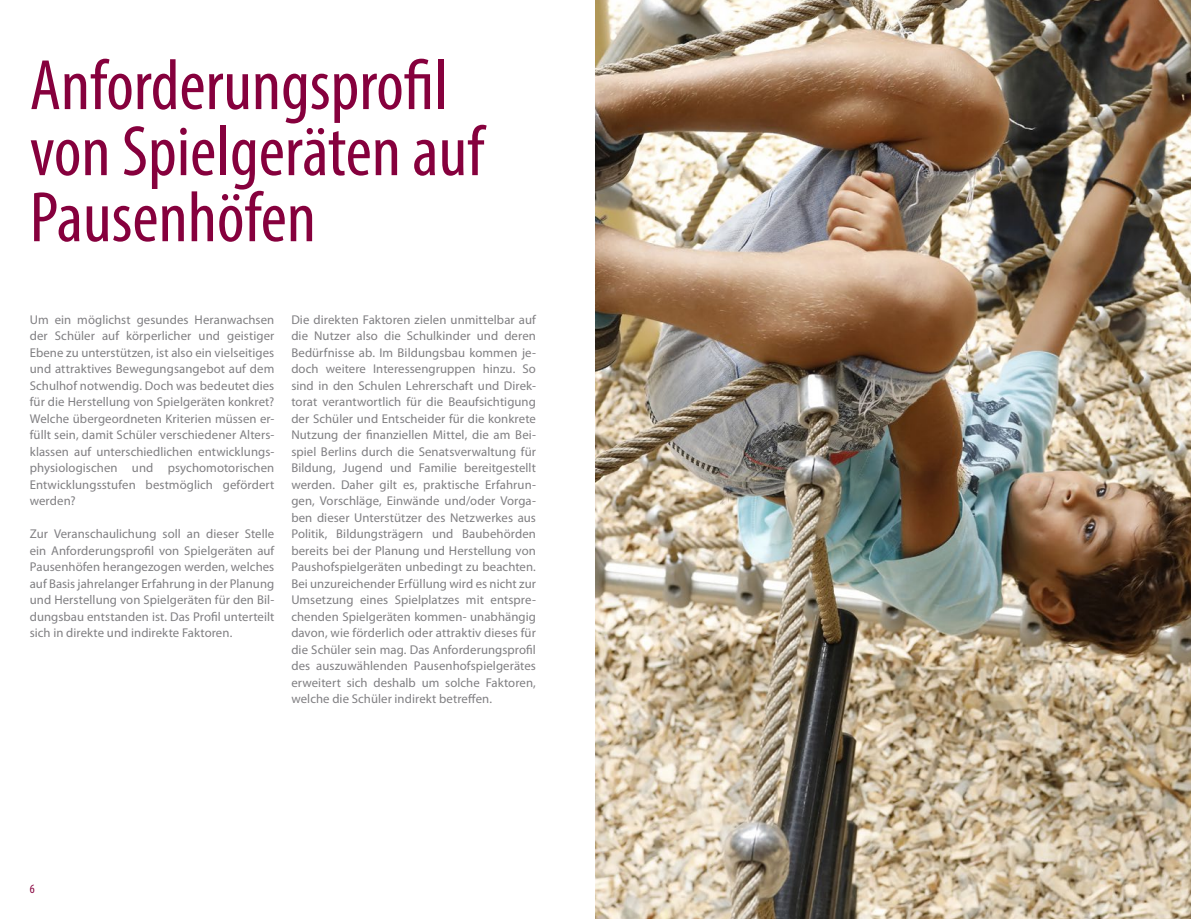
<style>
.page{position:relative;width:1191px;height:919px;background:#fff}
.page>*{position:absolute;margin:0;border:0;box-sizing:border-box;transform-origin:0 0}
.t1{font:condensed 72px/66px "Myriad Pro";color:#86003d}
.t2{font:12.75px/16.5px "Myriad Pro";letter-spacing:.005em;color:#807f82;text-align:justify}
.t3{font:condensed 12.75px "Myriad Pro";color:#86003d}
</style>
<div class="page">
<img style="left:595px;top:0;width:596px;height:918px">
<h1 class="t1" style="left:30px;top:51px;width:455px">Anforderungsprofil von Spielgeräten auf<br>Pausenhöfen</h1>
<p class="t2" style="left:30px;top:311px;width:246px">Um ein möglichst gesundes Heranwachsen der Schüler auf körperlicher und geistiger Ebene zu unterstützen, ist also ein vielseitiges und attraktives Bewegungsangebot auf dem Schulhof notwendig. Doch was bedeutet dies für die Herstellung von Spielgeräten konkret?<br>Welche übergeordneten Kriterien müssen er&shy;füllt sein, damit Schüler verschiedener Alters&shy;klassen auf unterschiedlichen entwicklungs&shy;physiologischen und psychomotorischen Entwicklungsstufen bestmöglich gefördert werden?</p>
<p class="t2" style="left:30px;top:526px;width:246px">Zur Veranschaulichung soll an dieser Stelle ein Anforderungsprofil von Spielgeräten auf Pausenhöfen herangezogen werden, welches auf Basis jahrelanger Erfahrung in der Planung und Herstellung von Spielgeräten für den Bil&shy;dungsbau entstanden ist. Das Profil unterteilt sich in direkte und indirekte Faktoren.</p>
<p class="t2" style="left:291px;top:311px;width:246px">Die direkten Faktoren zielen unmittelbar auf die Nutzer also die Schulkinder und deren Bedürfnisse ab. Im Bildungsbau kommen je&shy;doch weitere Interessengruppen hinzu. So sind in den Schulen Lehrerschaft und Direk&shy;torat verantwortlich für die Beaufsichtigung der Schüler und Entscheider für die konkrete Nutzung der finanziellen Mittel, die am Bei&shy;spiel Berlins durch die Senatsverwaltung für Bildung, Jugend und Familie bereitgestellt werden. Daher gilt es, praktische Erfahrun&shy;gen, Vorschläge, Einwände und/oder Vorga&shy;ben dieser Unterstützer des Netzwerkes aus Politik, Bildungsträgern und Baubehörden bereits bei der Planung und Herstellung von Paushofspielgeräten unbedingt zu beachten.<br>Bei unzureichender Erfüllung wird es nicht zur Umsetzung eines Spielplatzes mit entspre&shy;chenden Spielgeräten kommen- unabhängig davon, wie förderlich oder attraktiv dieses für die Schüler sein mag. Das Anforderungsprofil des auszuwählenden Pausenhofspielgerätes erweitert sich deshalb um solche Faktoren, welche die Schüler indirekt betreffen.</p>
<p class="t3" style="left:30px;top:881px;width:6px">6</p>
</div>
